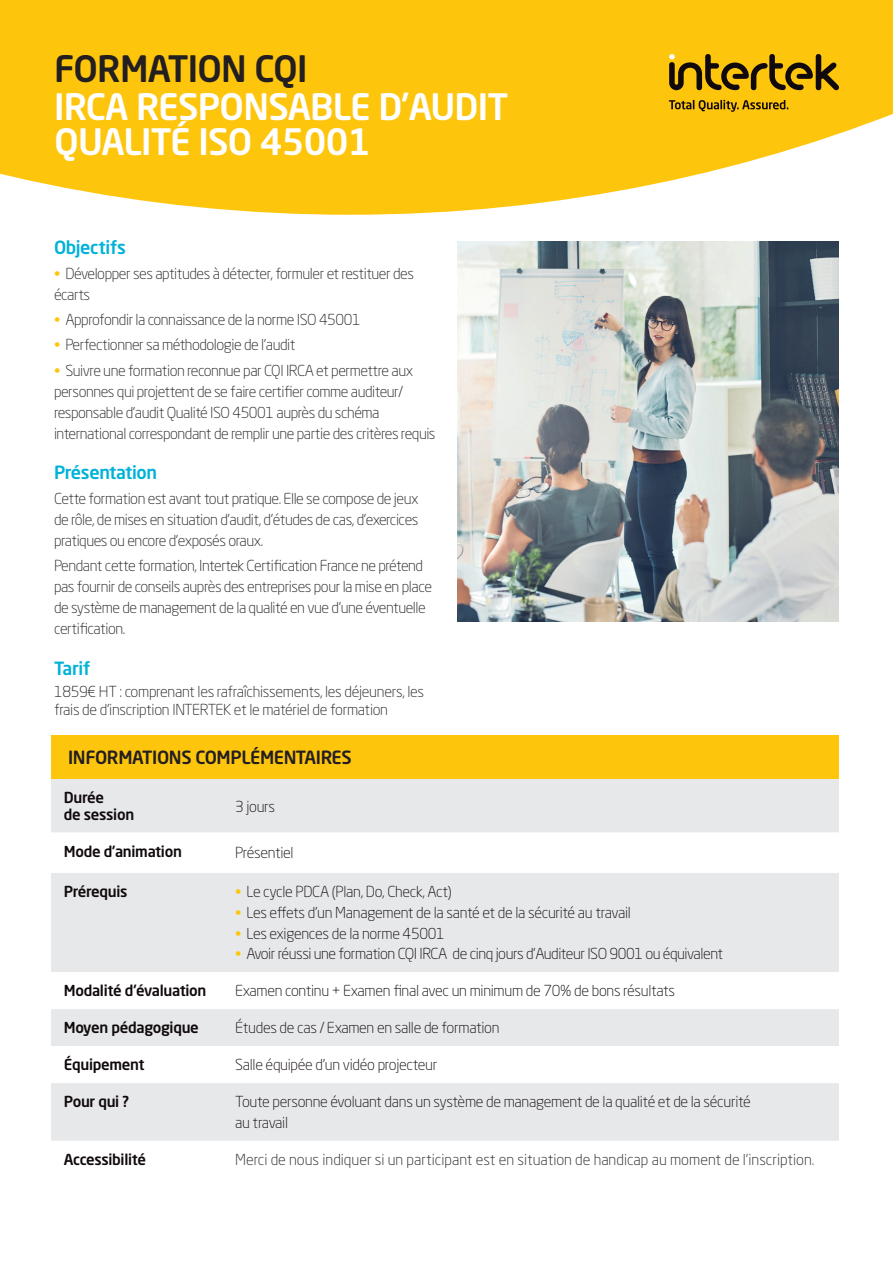
<style>
.page{position:relative;width:893px;height:1263px;background:#fff}
.page>*{position:absolute;margin:0;border:0;box-sizing:border-box;transform-origin:0 0}
.t1{font:500 36px/34.5px "Neo Sans Std";letter-spacing:-.02em;color:#fff}
.t2{font:500 36px "Neo Sans Std";letter-spacing:-.02em;color:#231f20}
.t3{font:500 18px "Neo Sans Std";letter-spacing:-.02em;color:#231f20}
.t4{font:500 18px "Neo Sans Std";letter-spacing:-.02em;color:#00b2d7}
.t5{font:300 15px/21px "Neo Sans Std";letter-spacing:-.03em;color:#231f20}
.t6{font:300 15px/20.7px "Neo Sans Std";letter-spacing:-.02em;color:#110a0c}
.t7{font:500 15px/16.5px "Neo Sans Std";letter-spacing:-.02em;color:#110a0c}
.t8{font:300 15px "Neo Sans Std";color:#231f20}
.s1{color:#fec50d}
</style>
<div class="page">
<svg style="left:0;top:0;width:893px;height:215px;background:#fecc2b"></svg>
<svg style="left:669px;top:54px;width:170px;height:36px;background:#a37d0d"></svg>
<svg style="left:669px;top:100px;width:119px;height:12px"></svg>
<div style="left:51px;top:736px;width:788px;height:43px;background:#fec50d"></div>
<div style="left:51px;top:779px;width:788px;height:53px;background:#e6e8ea"></div>
<svg style="left:51px;top:873px;width:788px;height:268px;fill:#e6e8ea"></svg>
<img style="left:457px;top:241px;width:382px;height:381px">
<h1 class="t2" style="left:54px;top:46px;width:255px">FORMATION CQI</h1>
<h1 class="t1" style="left:54px;top:89px;width:456px">IRCA RESPONSABLE D’AUDIT<br>QUALITÉ ISO 45001</h1>
<p class="t4" style="left:54px;top:236px;width:73px">Objectifs</p>
<p class="t5" style="left:54px;top:263px;width:362px"><span class="s1">•</span> Développer ses aptitudes à détecter, formuler et restituer des écarts</p>
<p class="t5" style="left:54px;top:309px;width:308px"><span class="s1">•</span> Approfondir la connaissance de la norme ISO 45001</p>
<p class="t5" style="left:54px;top:334px;width:243px"><span class="s1">•</span> Perfectionner sa méthodologie de l’audit</p>
<p class="t5" style="left:54px;top:360px;width:383px"><span class="s1">•</span> Suivre une formation reconnue par CQI IRCA et permettre aux personnes qui projettent de se faire certifier comme auditeur/ responsable d’audit Qualité ISO 45001 auprès du schéma international correspondant de remplir une partie des critères requis</p>
<p class="t4" style="left:54px;top:461px;width:105px">Présentation</p>
<p class="t5" style="left:54px;top:488px;width:366px;text-align:justify">Cette formation est avant tout pratique. Elle se compose de jeux de rôle, de mises en situation d’audit, d’études de cas, d’exercices pratiques ou encore d’exposés oraux.</p>
<p class="t5" style="left:54px;top:555px;width:380px">Pendant cette formation, Intertek Certification France ne prétend pas fournir de conseils auprès des entreprises pour la mise en place de système de management de la qualité en vue d’une éventuelle certification.</p>
<p class="t4" style="left:54px;top:657px;width:38px">Tarif</p>
<p class="t5" style="left:54px;top:682px;width:372px;line-height:18px">1859€ HT : comprenant les rafraîchissements, les déjeuners, les frais de d’inscription INTERTEK et le matériel de formation</p>
<p class="t3" style="left:68px;top:746px;width:285px">INFORMATIONS COMPLÉMENTAIRES</p>
<p class="t7" style="left:64px;top:789px;width:72px">Durée<br>de session</p>
<p class="t6" style="left:235px;top:796px;width:42px">3 jours</p>
<p class="t7" style="left:64px;top:843px;width:120px">Mode d’animation</p>
<p class="t6" style="left:235px;top:842px;width:60px">Présentiel</p>
<p class="t7" style="left:64px;top:883px;width:65px">Prérequis</p>
<p class="t6" style="left:235px;top:881px;width:218px"><span class="s1">•</span> Le cycle PDCA (Plan, Do, Check, Act)</p>
<p class="t6" style="left:235px;top:902px;width:397px"><span class="s1">•</span> Les effets d’un Management de la santé et de la sécurité au travail</p>
<p class="t6" style="left:235px;top:922px;width:211px"><span class="s1">•</span> Les exigences de la norme 45001</p>
<p class="t6" style="left:235px;top:943px;width:489px"><span class="s1">•</span> Avoir réussi une formation CQI IRCA de cinq jours d’Auditeur ISO 9001 ou équivalent</p>
<p class="t7" style="left:64px;top:982px;width:144px">Modalité d’évaluation</p>
<p class="t6" style="left:235px;top:980px;width:442px">Examen continu + Examen final avec un minimum de 70% de bons résultats</p>
<p class="t7" style="left:64px;top:1019px;width:137px">Moyen pédagogique</p>
<p class="t6" style="left:235px;top:1017px;width:266px">Études de cas / Examen en salle de formation</p>
<p class="t7" style="left:64px;top:1056px;width:82px">Équipement</p>
<p class="t6" style="left:235px;top:1054px;width:204px">Salle équipée d’un vidéo projecteur</p>
<p class="t7" style="left:64px;top:1093px;width:67px">Pour qui ?</p>
<p class="t6" style="left:235px;top:1091px;width:517px">Toute personne évoluant dans un système de management de la qualité et de la sécurité au travail</p>
<p class="t7" style="left:64px;top:1151px;width:84px">Accessibilité</p>
<p class="t8" style="left:235px;top:1150px;width:581px">Merci de nous indiquer si un participant est en situation de handicap au moment de l’inscription.</p>
</div>
